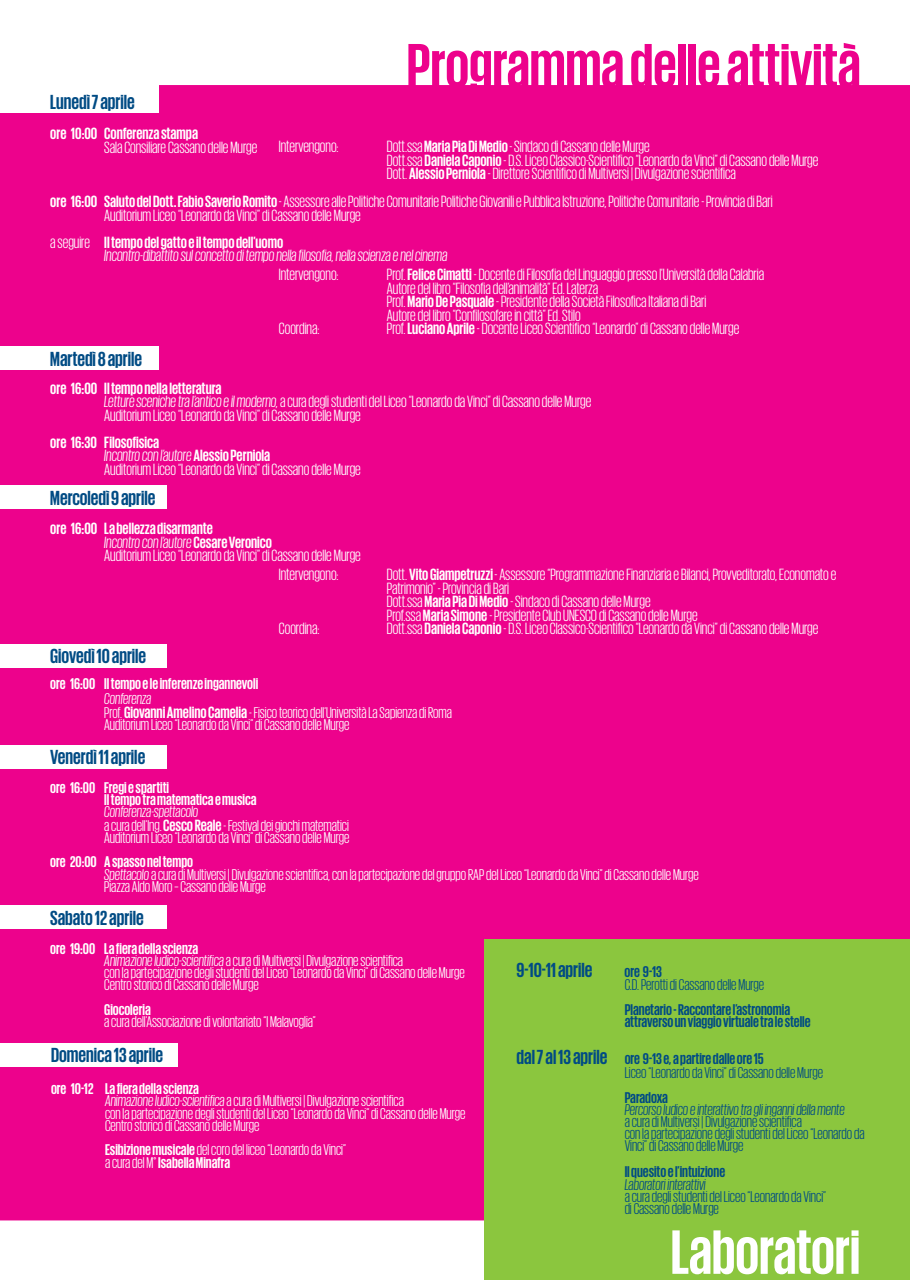
<style>
.page{position:relative;width:910px;height:1280px;background:#fff}
.page>*{position:absolute;margin:0;border:0;box-sizing:border-box;transform-origin:0 0}
.t1{font:700 64.05px "Giorgio Sans";color:#ed028c}
.t2{font:700 64.05px "Giorgio Sans";color:#fff}
.t3{font:700 20.85px "Giorgio Sans";color:#004b84}
.t4{font:16.65px/13.5px "Giorgio Sans";color:#fff}
.t5{font:italic 16.65px/13.5px "Giorgio Sans";color:#fff}
.t6{font:700 16.65px "Giorgio Sans";color:#fff}
.t7{font:15.9px "Giorgio Sans";color:#fff}
.t8{font:15.9px/12.3px "Giorgio Sans";color:#004b84}
.t9{font:700 15.9px "Giorgio Sans";color:#fff}
.t10{font:700 15.9px "Giorgio Sans";color:#004b84}
.t11{font:italic 15.9px "Giorgio Sans";color:#004b84}
.t12{font:italic 15.9px "Giorgio Sans";color:#fff}
.s1{font-weight:700}
.s2{font-style:normal}
.s3{font-weight:700;font-style:normal}
.s4{font-style:italic}
.s5{font-weight:700;font-size:16.65px}
.s6{font-weight:400}
.s7{font-size:20.85px}
</style>
<div class="page">
<div style="left:0;top:85px;width:910px;height:1135px;background:#ed028c"></div>
<div style="left:485px;top:939px;width:425px;height:341px;background:#8bc63e"></div>
<div style="left:0;top:80px;width:158px;height:33px;background:#fff"></div>
<div style="left:0;top:347px;width:158px;height:23px;background:#fff"></div>
<div style="left:0;top:486px;width:167px;height:23px;background:#fff"></div>
<div style="left:0;top:745px;width:167px;height:23px;background:#fff"></div>
<div style="left:0;top:905px;width:167px;height:23px;background:#fff"></div>
<div style="left:0;top:644px;width:167px;height:23px;background:#fff"></div>
<div style="left:0;top:1043px;width:177px;height:23px;background:#fff"></div>
<p class="t3" style="left:50px;top:92px;width:86px">Lunedì 7 aprile</p>
<p class="t6" style="left:50px;top:125px;width:149px">ore 10:00 Conferenza stampa</p>
<p class="t4" style="left:104px;top:140px;width:155px">Sala Consiliare Cassano delle Murge</p>
<p class="t1" style="left:407px;top:34px;width:455px">Programma delle attività</p>
<p class="t4" style="left:279px;top:140px;width:61px">Intervengono:</p>
<p class="t4" style="left:387px;top:140px;width:264px">Dott.ssa <span class="s1">Maria Pia Di Medio</span> - Sindaco di Cassano delle Murge</p>
<p class="t4" style="left:387px;top:153px;width:433px">Dott.ssa <span class="s1">Daniela Caponio</span> - D.S. Liceo Classico-Scientifico “Leonardo da Vinci” di Cassano delle Murge</p>
<p class="t4" style="left:387px;top:167px;width:350px">Dott. <span class="s1">Alessio Perniola</span> - Direttore Scientifico di Multiversi | Divulgazione scientifica</p>
<p class="t4" style="left:50px;top:194px;width:724px"><span class="s1">ore 16:00 Saluto del Dott. Fabio Saverio Romito</span> - Assessore alle Politiche Comunitarie Politiche Giovanili e Pubblica Istruzione, Politiche Comunitarie - Provincia di Bari</p>
<p class="t4" style="left:104px;top:208px;width:258px">Auditorium Liceo “Leonardo da Vinci” di Cassano delle Murge</p>
<p class="t5" style="left:104px;top:235px;width:345px;text-indent:-54px"><span class="s2">a seguire</span> <span class="s3">Il tempo del gatto e il tempo dell’uomo<br></span>Incontro-dibattito sul concetto di tempo nella filosofia, nella scienza e nel cinema</p>
<p class="t3" style="left:50px;top:348px;width:93px">Martedì 8 aprile</p>
<p class="t4" style="left:279px;top:267px;width:61px">Intervengono:</p>
<p class="t4" style="left:387px;top:267px;width:379px">Prof. <span class="s1">Felice Cimatti</span> - Docente di Filosofia del Linguaggio presso l’Università della Calabria</p>
<p class="t4" style="left:387px;top:281px;width:213px">Autore del libro “Filosofia dell’animalità” Ed. Laterza</p>
<p class="t4" style="left:387px;top:294px;width:321px">Prof. <span class="s1">Mario De Pasquale</span> - Presidente della Società Filosofica Italiana di Bari</p>
<p class="t4" style="left:387px;top:308px;width:195px">Autore del libro “Confilosofare in città” Ed. Stilo</p>
<p class="t4" style="left:279px;top:322px;width:42px">Coordina:</p>
<p class="t4" style="left:387px;top:322px;width:354px">Prof. <span class="s1">Luciano Aprile</span> - Docente Liceo Scientifico “Leonardo” di Cassano delle Murge</p>
<p class="t6" style="left:50px;top:380px;width:173px">ore 16:00 Il tempo nella letteratura</p>
<p class="t4" style="left:104px;top:394px;width:489px"><span class="s4">Letture sceniche tra l’antico e il moderno,</span> a cura degli studenti del Liceo “Leonardo da Vinci” di Cassano delle Murge</p>
<p class="t4" style="left:104px;top:408px;width:258px">Auditorium Liceo “Leonardo da Vinci” di Cassano delle Murge</p>
<p class="t6" style="left:50px;top:434px;width:110px">ore 16:30 Filosofisica</p>
<p class="t5" style="left:104px;top:449px;width:167px">Incontro con l’autore <span class="s3">Alessio Perniola</span></p>
<p class="t4" style="left:104px;top:462px;width:258px">Auditorium Liceo “Leonardo da Vinci” di Cassano delle Murge</p>
<p class="t3" style="left:50px;top:487px;width:107px">Mercoledì 9 aprile</p>
<p class="t6" style="left:50px;top:520px;width:164px">ore 16:00 La bellezza disarmante</p>
<p class="t4" style="left:104px;top:535px;width:258px"><span class="s4">Incontro con l’autore</span> <span class="s1">Cesare Veronico<br></span>Auditorium Liceo “Leonardo da Vinci” di Cassano delle Murge</p>
<p class="t3" style="left:50px;top:646px;width:97px">Giovedì 10 aprile</p>
<p class="t4" style="left:279px;top:567px;width:61px">Intervengono:</p>
<p class="t4" style="left:387px;top:567px;width:451px">Dott. <span class="s1">Vito Giampetruzzi</span> - Assessore “Programmazione Finanziaria e Bilanci, Provveditorato, Economato e</p>
<p class="t4" style="left:387px;top:581px;width:124px">Patrimonio” - Provincia di Bari</p>
<p class="t4" style="left:387px;top:594px;width:265px">Dott.ssa <span class="s1">Maria Pia Di Medio</span> - Sindaco di Cassano delle Murge</p>
<p class="t4" style="left:387px;top:608px;width:312px">Prof.ssa <span class="s1">Maria Simone</span> - Presidente Club UNESCO di Cassano delle Murge</p>
<p class="t4" style="left:279px;top:622px;width:42px">Coordina:</p>
<p class="t4" style="left:387px;top:622px;width:433px">Dott.ssa <span class="s1">Daniela Caponio</span> - D.S. Liceo Classico-Scientifico “Leonardo da Vinci” di Cassano delle Murge</p>
<p class="t9" style="left:50px;top:676px;width:209px">ore 16:00 Il tempo e le inferenze ingannevoli</p>
<p class="t12" style="left:104px;top:691px;width:49px">Conferenza</p>
<p class="t7" style="left:104px;top:704px;width:349px">Prof. <span class="s5">Giovanni Amelino Camelia</span> - Fisico teorico dell’Università La Sapienza di Roma</p>
<p class="t7" style="left:104px;top:717px;width:247px">Auditorium Liceo “Leonardo da Vinci” di Cassano delle Murge</p>
<p class="t3" style="left:50px;top:747px;width:96px">Venerdì 11 aprile</p>
<p class="t9" style="left:50px;top:779px;width:120px">ore 16:00 Fregi e spartiti</p>
<p class="t9" style="left:104px;top:791px;width:154px">Il tempo tra matematica e musica</p>
<p class="t12" style="left:104px;top:804px;width:96px">Conferenza-spettacolo</p>
<p class="t7" style="left:104px;top:817px;width:246px">a cura dell’Ing. <span class="s5">Cesco Reale</span> - Festival dei giochi matematici</p>
<p class="t7" style="left:104px;top:830px;width:247px">Auditorium Liceo “Leonardo da Vinci” di Cassano delle Murge</p>
<p class="t9" style="left:50px;top:854px;width:144px">ore 20:00 A spasso nel tempo</p>
<p class="t7" style="left:104px;top:866px;width:596px"><span class="s4">Spettacolo</span> a cura di Multiversi | Divulgazione scientifica, con la partecipazione del gruppo RAP del Liceo “Leonardo da Vinci” di Cassano delle Murge</p>
<p class="t7" style="left:104px;top:879px;width:163px">Piazza Aldo Moro – Cassano delle Murge</p>
<p class="t3" style="left:50px;top:907px;width:95px">Sabato 12 aprile</p>
<p class="t9" style="left:50px;top:940px;width:149px">ore 19:00 La fiera della scienza</p>
<p class="t7" style="left:104px;top:953px;width:300px"><span class="s4">Animazione ludico-scientifica</span>a cura di Multiversi | Divulgazione scientifica</p>
<p class="t7" style="left:104px;top:965px;width:362px">con la partecipazione degli studenti del Liceo “Leonardo da Vinci” di Cassano delle Murge</p>
<p class="t7" style="left:104px;top:977px;width:156px">Centro storico di Cassano delle Murge</p>
<p class="t9" style="left:104px;top:1001px;width:48px">Giocoleria</p>
<p class="t7" style="left:104px;top:1014px;width:213px">a cura dell’Associazione di volontariato “I Malavoglia”</p>
<p class="t3" style="left:51px;top:1045px;width:114px">Domenica 13 aprile</p>
<p class="t9" style="left:51px;top:1081px;width:149px">ore 10-12 La fiera della scienza</p>
<p class="t7" style="left:105px;top:1093px;width:300px"><span class="s4">Animazione ludico-scientifica</span>a cura di Multiversi | Divulgazione scientifica</p>
<p class="t7" style="left:105px;top:1105px;width:362px">con la partecipazione degli studenti del Liceo “Leonardo da Vinci” di Cassano delle Murge</p>
<p class="t7" style="left:105px;top:1118px;width:156px">Centro storico di Cassano delle Murge</p>
<p class="t7" style="left:105px;top:1142px;width:242px"><span class="s1">Esibizione musicale</span> del coro del liceo “Leonardo da Vinci”</p>
<p class="t9" style="left:105px;top:1154px;width:127px"><span class="s6">a cura del M°</span> Isabella Minafra</p>
<p class="t3" style="left:517px;top:959px;width:77px">9-10-11 aprile</p>
<p class="t10" style="left:625px;top:963px;width:39px">ore 9-13</p>
<p class="t8" style="left:625px;top:978px;width:141px">C.D. Perotti di Cassano delle Murge</p>
<p class="t10" style="left:625px;top:1001px;width:167px">Planetario - Raccontare l’astronomia</p>
<p class="t10" style="left:625px;top:1014px;width:187px">attraverso un viaggio virtuale tra le stelle</p>
<p class="t10" style="left:517px;top:1051px;width:249px"><span class="s7">dal 7 al 13 aprile</span> ore 9-13 e, a partire dalle ore 15</p>
<p class="t8" style="left:625px;top:1066px;width:200px">Liceo “Leonardo da Vinci” di Cassano delle Murge</p>
<p class="t10" style="left:625px;top:1089px;width:45px">Paradoxa</p>
<p class="t11" style="left:625px;top:1101px;width:222px">Percorso ludico e interattivo tra gli inganni della mente</p>
<p class="t8" style="left:625px;top:1115px;width:179px">a cura di Multiversi | Divulgazione scientifica</p>
<p class="t8" style="left:625px;top:1127px;width:241px">con la partecipazione degli studenti del Liceo “Leonardo da<br>Vinci” di Cassano delle Murge</p>
<p class="t10" style="left:625px;top:1164px;width:102px">Il quesito e l’intuizione</p>
<p class="t11" style="left:625px;top:1176px;width:83px">Laboratori interattivi</p>
<p class="t8" style="left:625px;top:1190px;width:203px">a cura degli studenti del Liceo “Leonardo da Vinci”</p>
<p class="t8" style="left:625px;top:1202px;width:96px">di Cassano delle Murge</p>
<p class="t2" style="left:671px;top:1220px;width:191px">Laboratori</p>
</div>
